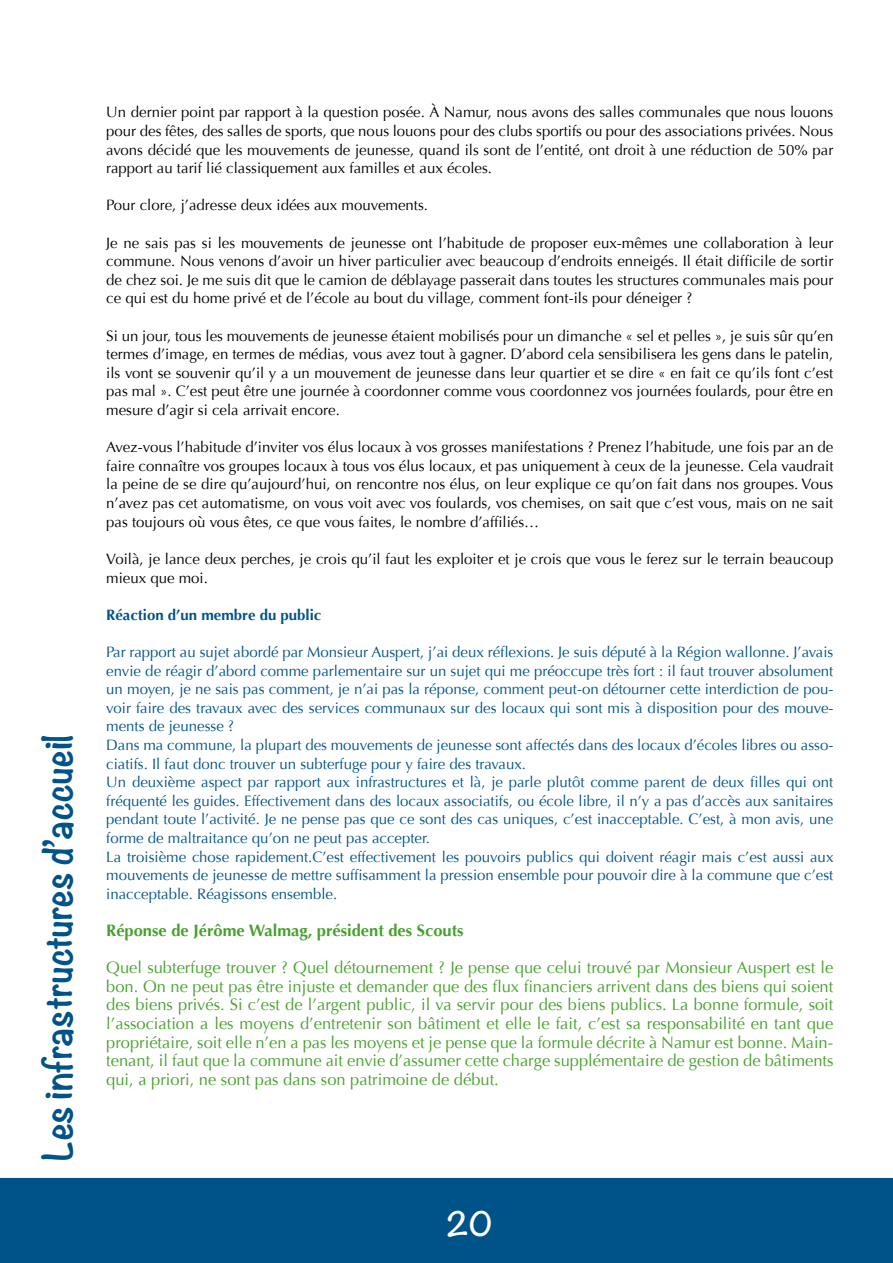
<style>
.page{position:relative;width:893px;height:1263px;background:#005388}
.page>*{position:absolute;margin:0;border:0;box-sizing:border-box;transform-origin:0 0}
.t1{font:700 36px "Noteworthy";color:#005388}
.t2{font:700 30px "Noteworthy";color:#fff}
.t3{font:16.5px/18.6px "Optima";color:#45a12b;text-align:justify}
.t4{font:700 16.5px "Optima";color:#45a12b}
.t5{font:15px/18.6px "Optima";color:#000;text-align:justify}
.t6{font:15px/18.6px "Optima";color:#005388}
.t7{font:700 15px "Optima";color:#005388}
</style>
<div class="page">
<div style="left:0;top:0;width:893px;height:1178px;background:#fff"></div>
<h1 class="t1" style="left:26px;top:1161px;width:428px;rotate:-90deg">Les infrastructures d’accueil</h1>
<p class="t5" style="left:106px;top:103px;width:729px">Un dernier point par rapport à la question posée. À Namur, nous avons des salles communales que nous louons pour des fêtes, des salles de sports, que nous louons pour des clubs sportifs ou pour des associations privées. Nous avons décidé que les mouvements de jeunesse, quand ils sont de l’entité, ont droit à une réduction de 50% par rapport au tarif lié classiquement aux familles et aux écoles.</p>
<p class="t5" style="left:106px;top:196px;width:323px">Pour clore, j’adresse deux idées aux mouvements.</p>
<p class="t5" style="left:106px;top:233px;width:729px">Je ne sais pas si les mouvements de jeunesse ont l’habitude de proposer eux-mêmes une collaboration à leur commune. Nous venons d’avoir un hiver particulier avec beaucoup d’endroits enneigés. Il était difficile de sortir de chez soi. Je me suis dit que le camion de déblayage passerait dans toutes les structures communales mais pour ce qui est du home privé et de l’école au bout du village, comment font-ils pour déneiger ?</p>
<p class="t5" style="left:106px;top:326px;width:729px">Si un jour, tous les mouvements de jeunesse étaient mobilisés pour un dimanche « sel et pelles », je suis sûr qu’en termes d’image, en termes de médias, vous avez tout à gagner. D’abord cela sensibilisera les gens dans le patelin, ils vont se souvenir qu’il y a un mouvement de jeunesse dans leur quartier et se dire « en fait ce qu’ils font c’est pas mal ». C’est peut être une journée à coordonner comme vous coordonnez vos journées foulards, pour être en mesure d’agir si cela arrivait encore.</p>
<p class="t5" style="left:106px;top:438px;width:729px">Avez-vous l’habitude d’inviter vos élus locaux à vos grosses manifestations ? Prenez l’habitude, une fois par an de faire connaître vos groupes locaux à tous vos élus locaux, et pas uniquement à ceux de la jeunesse. Cela vaudrait la peine de se dire qu’aujourd’hui, on rencontre nos élus, on leur explique ce qu’on fait dans nos groupes. Vous n’avez pas cet automatisme, on vous voit avec vos foulards, vos chemises, on sait que c’est vous, mais on ne sait pas toujours où vous êtes, ce que vous faites, le nombre d’affiliés…</p>
<p class="t5" style="left:106px;top:550px;width:729px">Voilà, je lance deux perches, je crois qu’il faut les exploiter et je crois que vous le ferez sur le terrain beaucoup mieux que moi.</p>
<p class="t7" style="left:106px;top:606px;width:217px">Réaction d’un membre du public</p>
<p class="t6" style="left:106px;top:643px;width:729px">Par rapport au sujet abordé par Monsieur Auspert, j’ai deux réflexions. Je suis député à la Région wallonne. J’avais envie de réagir d’abord comme parlementaire sur un sujet qui me préoccupe très fort : il faut trouver absolument un moyen, je ne sais pas comment, je n’ai pas la réponse, comment peut-on détourner cette interdiction de pou&shy;voir faire des travaux avec des services communaux sur des locaux qui sont mis à disposition pour des mouve&shy;ments de jeunesse ?<br>Dans ma commune, la plupart des mouvements de jeunesse sont affectés dans des locaux d’écoles libres ou asso&shy;ciatifs. Il faut donc trouver un subterfuge pour y faire des travaux.<br>Un deuxième aspect par rapport aux infrastructures et là, je parle plutôt comme parent de deux filles qui ont fréquenté les guides. Effectivement dans des locaux associatifs, ou école libre, il n’y a pas d’accès aux sanitaires pendant toute l’activité. Je ne pense pas que ce sont des cas uniques, c’est inacceptable. C’est, à mon avis, une forme de maltraitance qu’on ne peut pas accepter.<br>La troisième chose rapidement.C’est effectivement les pouvoirs publics qui doivent réagir mais c’est aussi aux mouvements de jeunesse de mettre suffisamment la pression ensemble pour pouvoir dire à la commune que c’est inacceptable. Réagissons ensemble.</p>
<p class="t4" style="left:106px;top:921px;width:359px">Réponse de Jérôme Walmag, président des Scouts</p>
<p class="t3" style="left:106px;top:958px;width:729px">Quel subterfuge trouver ? Quel détournement ? Je pense que celui trouvé par Monsieur Auspert est le bon. On ne peut pas être injuste et demander que des flux financiers arrivent dans des biens qui soient des biens privés. Si c’est de l’argent public, il va servir pour des biens publics. La bonne formule, soit l’association a les moyens d’entretenir son bâtiment et elle le fait, c’est sa responsabilité en tant que propriétaire, soit elle n’en a pas les moyens et je pense que la formule décrite à Namur est bonne. Main&shy;tenant, il faut que la commune ait envie d’assumer cette charge supplémentaire de gestion de bâtiments qui, a priori, ne sont pas dans son patrimoine de début.</p>
<h2 class="t2" style="left:447px;top:1198px;width:48px">20</h2>
</div>
